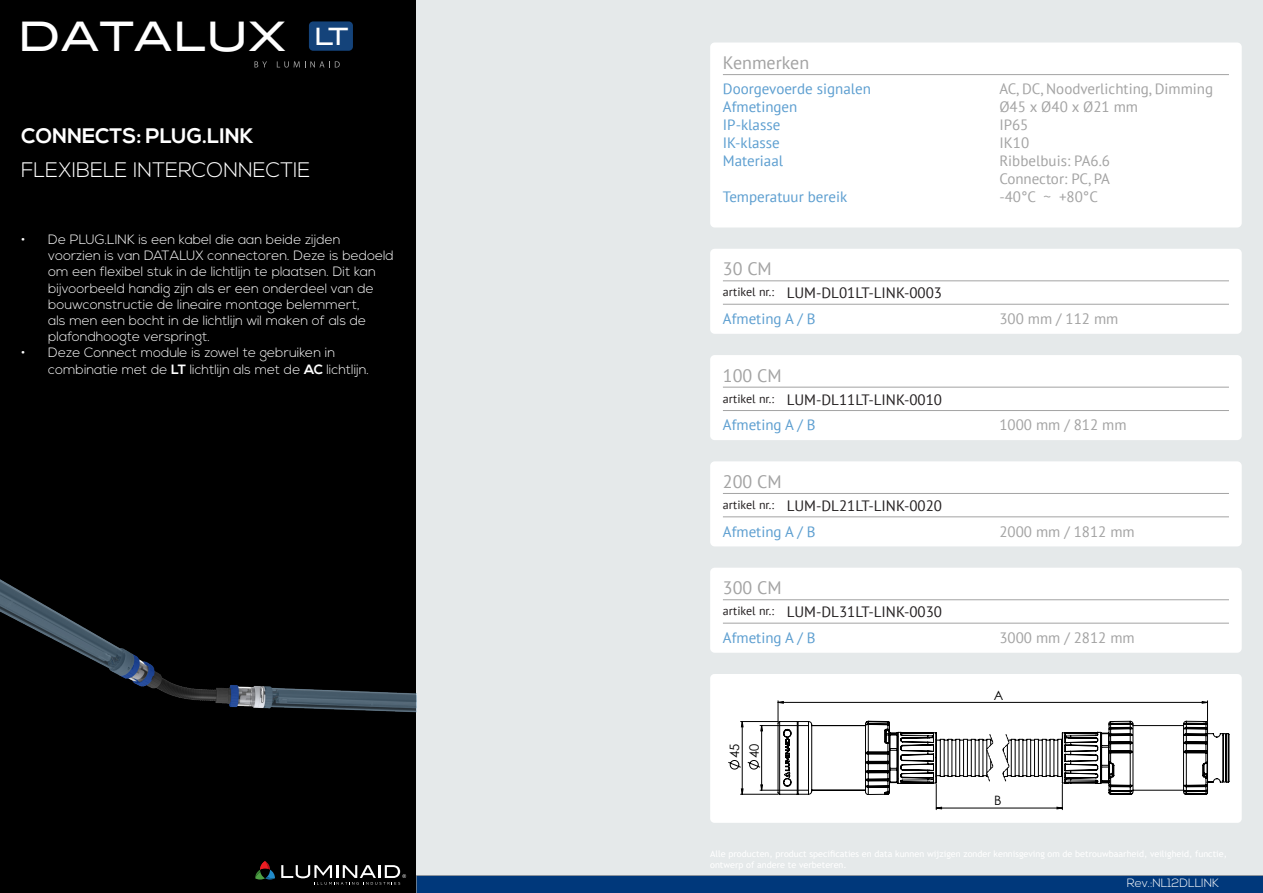
<style>
.page{position:relative;width:1263px;height:893px;background:#fff}
.page>*{position:absolute;margin:0;border:0;box-sizing:border-box;transform-origin:0 0}
.t1{font:40.65px "Blair Md ITCTT Medium";color:#fff}
.t2{font:300 21px "Nexa";color:#fff}
.t3{font:700 21px "Nexa";color:#fff}
.t4{font:18px "PT Sans";color:#a3a3a3}
.t5{font:15px "PT Sans";color:#a3a3a3}
.t6{font:15px "PT Sans";color:#5c9ed0}
.t7{font:15px "PT Sans";color:#231f20}
.t8{font:300 13.5px/16.2px "Nexa";color:#fff}
.t9{font:12.9px/19.4px "Century Gothic";color:#000}
.t10{font:12px "PT Sans";color:#231f20}
.t11{font:300 12px "Nexa";color:#fff}
.s1{font-size:23.85px}
.s2{font-weight:700}
</style>
<div class="page">
<div style="left:0;top:0;width:417px;height:893px;background:#000"></div>
<div style="left:417px;top:0;width:846px;height:893px;background:#e5e9ea"></div>
<img style="left:0;top:546px;width:417px;height:282px">
<div style="left:417px;top:876px;width:845px;height:17px;background:#00387b"></div>
<div style="left:710px;top:674px;width:532px;height:149px;background:#fff;border-radius:4px"></div>
<div style="left:710px;top:43px;width:532px;height:184px;background:#fff;border-radius:4px"></div>
<hr style="left:760px;top:725px;width:48px;height:1px;background:#000">
<hr style="left:760px;top:790px;width:48px;height:1px;background:#000">
<hr style="left:741px;top:721px;width:37px;height:1px;background:#000">
<hr style="left:741px;top:794px;width:37px;height:1px;background:#000">
<svg style="left:728px;top:721px;width:35px;height:74px"></svg>
<svg style="left:778px;top:701px;width:451px;height:109px"></svg>
<hr style="left:723px;top:74px;width:506px;height:1px;background:#a3a3a3">
<div style="left:710px;top:249px;width:532px;height:85px;background:#fff;border-radius:4px"></div>
<hr style="left:723px;top:281px;width:506px;height:1px;background:#a3a3a3">
<hr style="left:723px;top:304px;width:506px;height:1px;background:#a3a3a3">
<div style="left:710px;top:355px;width:532px;height:85px;background:#fff;border-radius:4px"></div>
<hr style="left:723px;top:387px;width:506px;height:1px;background:#a3a3a3">
<hr style="left:723px;top:410px;width:506px;height:1px;background:#a3a3a3">
<div style="left:710px;top:461px;width:532px;height:85px;background:#fff;border-radius:4px"></div>
<hr style="left:723px;top:493px;width:506px;height:1px;background:#a3a3a3">
<hr style="left:723px;top:517px;width:506px;height:1px;background:#a3a3a3">
<div style="left:710px;top:568px;width:532px;height:85px;background:#fff;border-radius:4px"></div>
<hr style="left:723px;top:599px;width:506px;height:1px;background:#a3a3a3">
<hr style="left:723px;top:623px;width:506px;height:1px;background:#a3a3a3">
<div style="left:309px;top:21px;width:44px;height:30px;background:#14437a;border-radius:4px"></div>
<svg style="left:254px;top:61px;width:13px;height:7px"></svg>
<svg style="left:277px;top:61px;width:63px;height:7px"></svg>
<svg style="left:281px;top:865px;width:125px;height:20px"></svg>
<svg style="left:255px;top:861px;width:20px;height:19px"></svg>
<p class="t1" style="left:18px;top:12px;width:332px">DATALUX <span class="s1">LT</span></p>
<p class="t3" style="left:21px;top:124px;width:234px">CONNECTS: PLUG.LINK</p>
<p class="t2" style="left:21px;top:158px;width:291px">FLEXIBELE INTERCONNECTIE</p>
<p class="t8" style="left:48px;top:232px;width:347px;text-indent:-27px">• De PLUG.LINK is een kabel die aan beide zijden voorzien is van DATALUX connectoren. Deze is bedoeld om een flexibel stuk in de lichtlijn te plaatsen. Dit kan bijvoorbeeld handig zijn als er een onderdeel van de bouwconstructie de lineaire montage belemmert,<br>als men een bocht in de lichtlijn wil maken of als de plafondhoogte verspringt.</p>
<p class="t8" style="left:48px;top:345px;width:322px;text-indent:-27px">• Deze Connect module is zowel te gebruiken in combinatie met de <span class="s2">LT</span> lichtlijn als met de <span class="s2">AC</span> lichtlijn.</p>
<p class="t4" style="left:723px;top:51px;width:88px">Kenmerken</p>
<p class="t6" style="left:723px;top:79px;width:150px">Doorgevoerde signalen</p>
<p class="t6" style="left:723px;top:97px;width:76px">Afmetingen</p>
<p class="t6" style="left:723px;top:115px;width:59px">IP-klasse</p>
<p class="t6" style="left:723px;top:133px;width:58px">IK-klasse</p>
<p class="t6" style="left:723px;top:151px;width:62px">Materiaal</p>
<p class="t6" style="left:723px;top:187px;width:126px">Temperatuur bereik</p>
<p class="t4" style="left:723px;top:257px;width:50px">30 CM</p>
<p class="t10" style="left:723px;top:284px;width:53px">artikel nr.:</p>
<p class="t7" style="left:787px;top:283px;width:157px">LUM-DL01LT-LINK-0003</p>
<p class="t6" style="left:723px;top:309px;width:94px">Afmeting A / B</p>
<p class="t4" style="left:723px;top:364px;width:60px">100 CM</p>
<p class="t10" style="left:723px;top:391px;width:53px">artikel nr.:</p>
<p class="t7" style="left:787px;top:390px;width:157px">LUM-DL11LT-LINK-0010</p>
<p class="t6" style="left:723px;top:415px;width:94px">Afmeting A / B</p>
<p class="t4" style="left:723px;top:470px;width:60px">200 CM</p>
<p class="t10" style="left:723px;top:497px;width:53px">artikel nr.:</p>
<p class="t7" style="left:787px;top:496px;width:157px">LUM-DL21LT-LINK-0020</p>
<p class="t6" style="left:723px;top:522px;width:94px">Afmeting A / B</p>
<p class="t4" style="left:723px;top:576px;width:60px">300 CM</p>
<p class="t10" style="left:723px;top:603px;width:53px">artikel nr.:</p>
<p class="t7" style="left:787px;top:602px;width:157px">LUM-DL31LT-LINK-0030</p>
<p class="t6" style="left:723px;top:628px;width:94px">Afmeting A / B</p>
<p class="t9" style="left:725px;top:758px;width:16px;rotate:-90deg">45<br>40</p>
<p class="t5" style="left:999px;top:79px;width:215px">AC, DC, Noodverlichting, Dimming</p>
<p class="t5" style="left:999px;top:97px;width:140px">Ø45 x Ø40 x Ø21 mm</p>
<p class="t5" style="left:999px;top:115px;width:31px">IP65</p>
<p class="t5" style="left:999px;top:133px;width:31px">IK10</p>
<p class="t5" style="left:999px;top:151px;width:112px">Ribbelbuis: PA6.6</p>
<p class="t5" style="left:999px;top:169px;width:112px">Connector: PC, PA</p>
<p class="t5" style="left:999px;top:187px;width:100px">-40°C ~ +80°C</p>
<p class="t5" style="left:999px;top:309px;width:121px">300 mm / 112 mm</p>
<p class="t5" style="left:999px;top:415px;width:129px">1000 mm / 812 mm</p>
<p class="t5" style="left:999px;top:522px;width:137px">2000 mm / 1812 mm</p>
<p class="t5" style="left:999px;top:628px;width:137px">3000 mm / 2812 mm</p>
<p class="t9" style="left:994px;top:685px;width:11px">A</p>
<p class="t9" style="left:994px;top:791px;width:9px">B</p>
<p class="t11" style="left:1171px;top:876px;width:9px">0</p>
<p class="t11" style="left:1127px;top:876px;width:94px">Rev.:NL12DLLINK</p>
</div>
